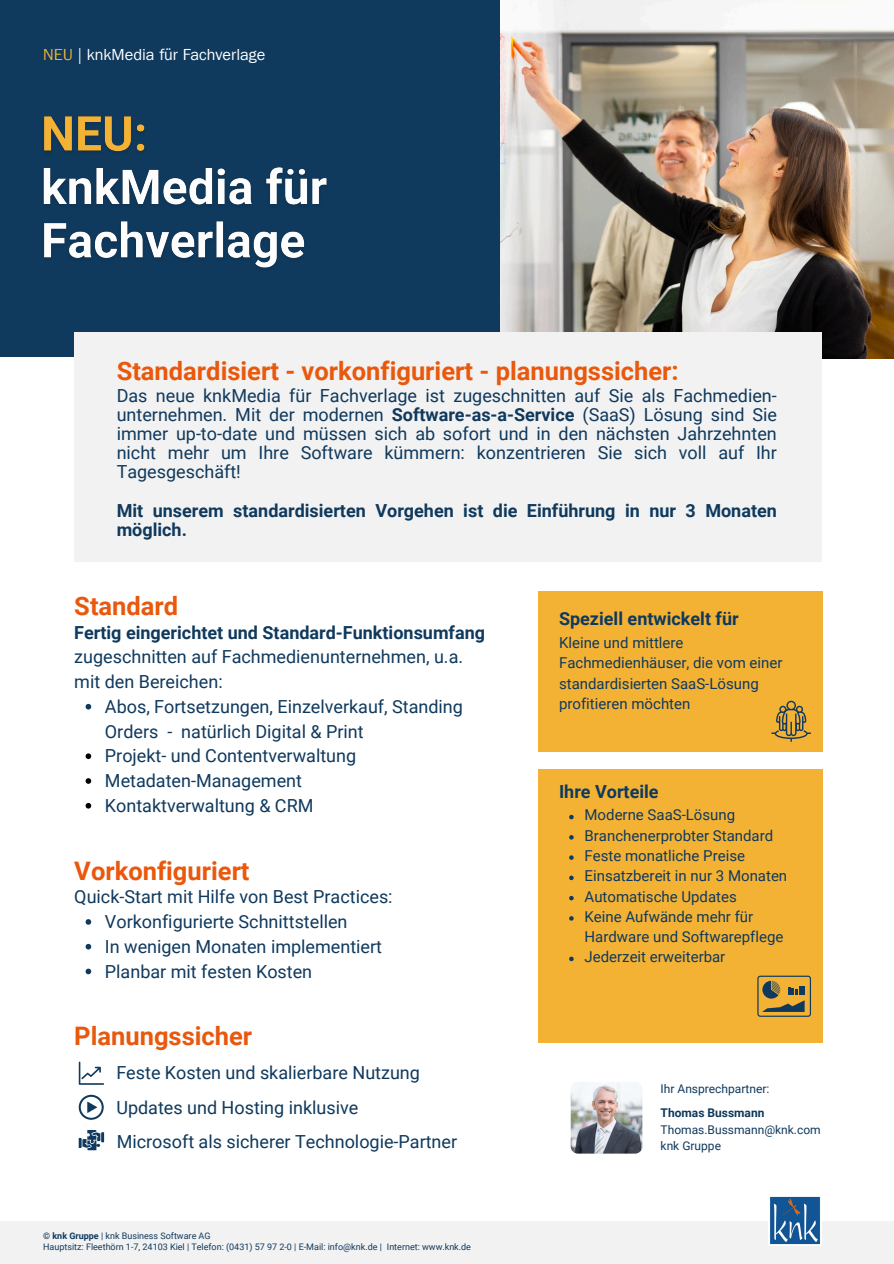
<style>
.page{position:relative;width:894px;height:1264px;background:#fff}
.page>*{position:absolute;margin:0;border:0;box-sizing:border-box;transform-origin:0 0}
.t1{font:700 25.5px "Roboto";color:#e9580c}
.t2{font:18px/19.2px "Roboto";color:#0f395d}
.t3{font:700 18px/19.2px "Roboto";color:#0f395d}
.t4{font:16.05px "Franklin Gothic LT Com";color:#fff}
.t5{font:15px/20.2px "Roboto";color:#0f395d}
.t6{font:12px/24.5px "Roboto";color:#0f395d}
.t7{font:9px "Roboto";color:#0f395d}
.s1{color:#f4b235}
.s2{font-weight:700}
</style>
<div class="page">
<div style="left:0;top:1220px;width:893px;height:43px;background:#f2f2f2"></div>
<div style="left:0;top:0;width:892px;height:357px;background:#0f395d"></div>
<img style="left:500px;top:0;width:393px;height:357px">
<img style="left:768px;top:1196px;width:53px;height:49px">
<div style="left:538px;top:591px;width:284px;height:160px;background:#f4b235"></div>
<div style="left:538px;top:769px;width:284px;height:273px;background:#f4b235"></div>
<svg style="left:757px;top:975px;width:53px;height:41px"></svg>
<svg style="left:771px;top:700px;width:39px;height:42px"></svg>
<img style="left:570px;top:1081px;width:72px;height:72px;border-radius:7px">
<div style="left:74px;top:332px;width:747px;height:229px;background:#f2f2f2"></div>
<svg style="left:79px;top:1061px;width:24px;height:23px"></svg>
<svg style="left:79px;top:1094px;width:24px;height:25px"></svg>
<svg style="left:79px;top:1130px;width:25px;height:20px"></svg>
<svg style="left:569px;top:814px;width:4px;height:5px"></svg>
<svg style="left:569px;top:835px;width:4px;height:4px"></svg>
<svg style="left:569px;top:855px;width:4px;height:4px"></svg>
<svg style="left:569px;top:875px;width:4px;height:5px"></svg>
<svg style="left:569px;top:895px;width:4px;height:5px"></svg>
<svg style="left:569px;top:916px;width:4px;height:4px"></svg>
<svg style="left:569px;top:956px;width:4px;height:5px"></svg>
<img style="left:43px;top:116px;width:284px;height:152px">
<svg style="left:86px;top:704px;width:5px;height:5px"></svg>
<svg style="left:86px;top:753px;width:5px;height:6px"></svg>
<svg style="left:86px;top:778px;width:5px;height:5px"></svg>
<svg style="left:86px;top:803px;width:5px;height:5px"></svg>
<svg style="left:86px;top:919px;width:5px;height:5px"></svg>
<svg style="left:86px;top:943px;width:5px;height:6px"></svg>
<svg style="left:86px;top:968px;width:5px;height:6px"></svg>
<p class="t4" style="left:43px;top:45px;width:224px"><span class="s1">NEU</span> | knkMedia für Fachverlage</p>
<p class="t1" style="left:117px;top:357px;width:563px">Standardisiert - vorkonfiguriert - planungssicher:</p>
<p class="t2" style="left:117px;top:386px;width:661px;text-align:justify">Das neue knkMedia für Fachverlage ist zugeschnitten auf Sie als Fachmedien&shy;unternehmen. Mit der modernen <span class="s2">Software-as-a-Service</span> (SaaS) Lösung sind Sie immer up-to-date und müssen sich ab sofort und in den nächsten Jahrzehnten nicht mehr um Ihre Software kümmern: konzentrieren Sie sich voll auf Ihr Tagesgeschäft!</p>
<h3 class="t3" style="left:117px;top:501px;width:661px">Mit unserem standardisierten Vorgehen ist die Einführung in nur 3 Monaten möglich.</h3>
<p class="t1" style="left:74px;top:591px;width:105px">Standard</p>
<p class="t2" style="left:74px;top:620px;width:412px;line-height:24.8px"><span class="s2">Fertig eingerichtet und Standard-Funktionsumfang </span>zugeschnitten auf Fachmedienunternehmen, u.a. mit den Bereichen:</p>
<h4 class="t2" style="left:105px;top:694px;width:359px;line-height:24.8px">Abos, Fortsetzungen, Einzelverkauf, Standing<br>Orders - natürlich Digital &amp; Print</h4>
<p class="t2" style="left:105px;top:746px;width:253px">Projekt- und Contentverwaltung</p>
<h4 class="t2" style="left:105px;top:771px;width:198px">Metadaten-Management</h4>
<h3 class="t2" style="left:105px;top:796px;width:210px">Kontaktverwaltung &amp; CRM</h3>
<p class="t1" style="left:74px;top:856px;width:177px">Vorkonfiguriert</p>
<p class="t2" style="left:74px;top:887px;width:320px">Quick-Start mit Hilfe von Best Practices:</p>
<p class="t2" style="left:105px;top:912px;width:244px">Vorkonfigurierte Schnittstellen</p>
<p class="t2" style="left:105px;top:937px;width:278px">In wenigen Monaten implementiert</p>
<p class="t2" style="left:105px;top:961px;width:209px">Planbar mit festen Kosten</p>
<p class="t1" style="left:74px;top:1021px;width:179px">Planungssicher</p>
<p class="t2" style="left:116px;top:1063px;width:305px">Feste Kosten und skalierbare Nutzung</p>
<p class="t2" style="left:116px;top:1097px;width:243px">Updates und Hosting inklusive</p>
<p class="t2" style="left:117px;top:1131px;width:342px">Microsoft als sicherer Technologie-Partner</p>
<p class="t7" style="left:43px;top:1230px;width:169px"><span class="s2">© knk Gruppe</span> | knk Business Software AG</p>
<h2 class="t7" style="left:43px;top:1241px;width:429px">Hauptsitz: Fleethörn 1-7, 24103 Kiel | Telefon: (0431) 57 97 2-0 | E-Mail: info@knk.de | Internet: www.knk.de</h2>
<p class="t3" style="left:559px;top:609px;width:181px">Speziell entwickelt für</p>
<h4 class="t5" style="left:559px;top:633px;width:225px">Kleine und mittlere<br>Fachmedienhäuser, die vom einer standardisierten SaaS-Lösung profitieren möchten</h4>
<h4 class="t3" style="left:559px;top:781px;width:101px">Ihre Vorteile</h4>
<h4 class="t5" style="left:584px;top:805px;width:152px">Moderne SaaS-Lösung</h4>
<p class="t5" style="left:584px;top:825px;width:190px">Branchenerprobter Standard</p>
<p class="t5" style="left:584px;top:845px;width:162px">Feste monatliche Preise</p>
<p class="t5" style="left:584px;top:866px;width:204px">Einsatzbereit in nur 3 Monaten</p>
<p class="t5" style="left:584px;top:886px;width:154px">Automatische Updates</p>
<h4 class="t5" style="left:584px;top:906px;width:200px">Keine Aufwände mehr für<br>Hardware und Softwarepflege</h4>
<p class="t5" style="left:584px;top:947px;width:142px">Jederzeit erweiterbar</p>
<h5 class="t6" style="left:660px;top:1076px;width:110px">Ihr Ansprechpartner:<br><span class="s2">Thomas Bussmann</span></h5>
<h5 class="t6" style="left:660px;top:1121px;width:161px;line-height:16.5px">Thomas.Bussmann@knk.com knk Gruppe</h5>
</div>
